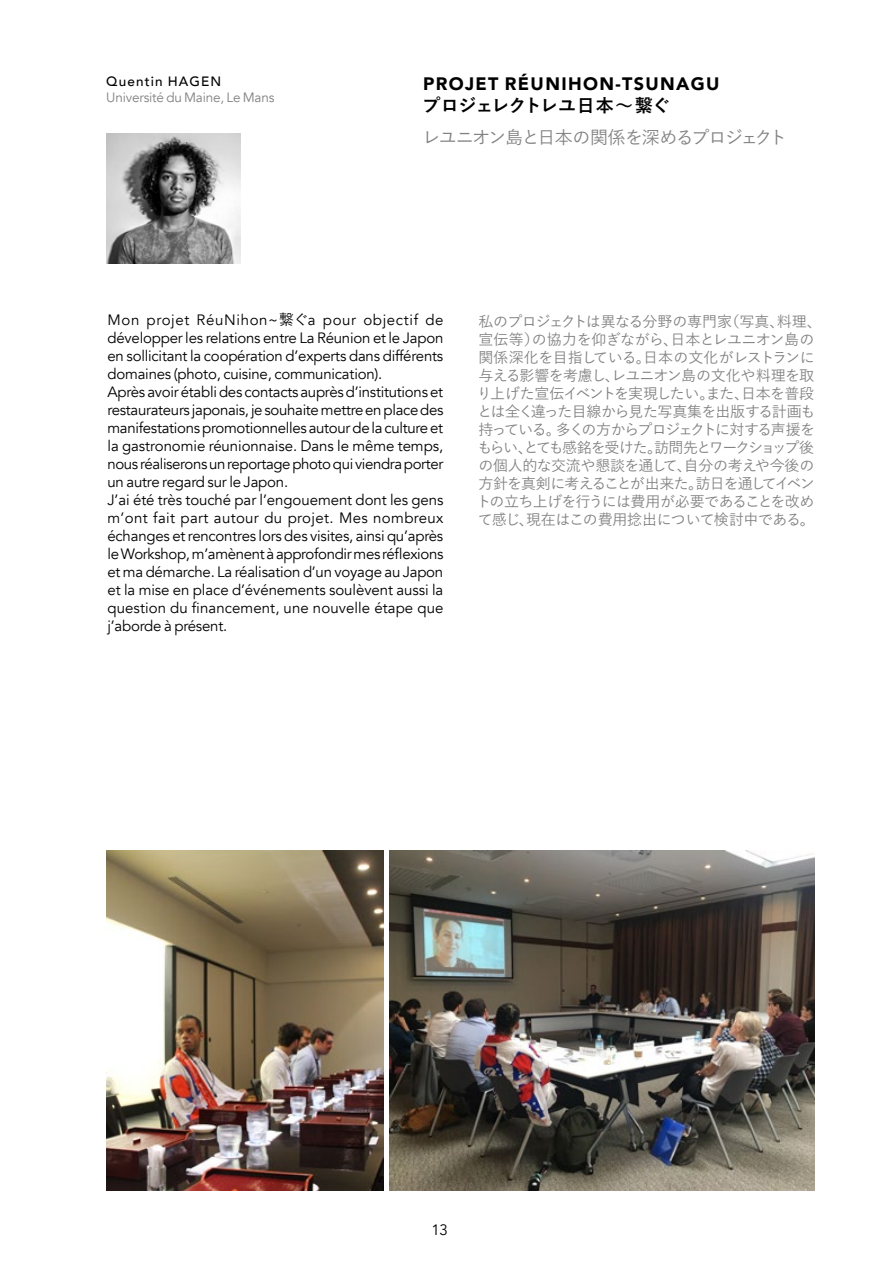
<style>
.page{position:relative;width:893px;height:1263px;background:#fff}
.page>*{position:absolute;margin:0;border:0;box-sizing:border-box;transform-origin:0 0}
.t1{font:900 18px "Avenir";letter-spacing:.075em;color:#000}
.t2{font:500 18px "Yu Go";letter-spacing:-.08em;color:#828182}
.t3{font:700 18px "Yu Go";letter-spacing:-.025em;color:#000}
.t4{font:15px/18px "Avenir";letter-spacing:-.015em;color:#000}
.t5{font:500 15px/18px "Yu Go";letter-spacing:-.05em;color:#828182}
.t6{font:13.5px "Avenir";letter-spacing:-.015em;color:#828182}
.t7{font:500 13.5px "Avenir";letter-spacing:.085em;color:#000}
.s1{font-family:"Yu Go";font-weight:500}
</style>
<div class="page">
<img style="left:106px;top:134px;width:134px;height:130px">
<img style="left:106px;top:850px;width:278px;height:341px">
<img style="left:389px;top:850px;width:425px;height:341px">
<p class="t7" style="left:106px;top:69px;width:117px">Quentin HAGEN</p>
<p class="t6" style="left:106px;top:89px;width:170px">Université du Maine, Le Mans</p>
<p class="t1" style="left:423px;top:69px;width:298px">PROJET RÉUNIHON-TSUNAGU</p>
<p class="t3" style="left:422px;top:95px;width:249px">プロジェレクトレユ日本～繋ぐ</p>
<p class="t2" style="left:422px;top:121px;width:366px">レユニオン島と日本の関係を深めるプロジェクト</p>
<p class="t4" style="left:107px;top:312px;width:338px">Mon projet RéuNihon~<span class="s1">繋ぐ</span>a pour objectif de développer les relations entre La Réunion et le Japon en sollicitant la coopération d’experts dans différents domaines (photo, cuisine, communication).<br>Après avoir établi des contacts auprès d’institutions et restaurateurs japonais, je souhaite mettre en place des manifestations promotionnelles autour de la culture et la gastronomie réunionnaise. Dans le même temps, nous réaliserons un reportage photo qui viendra porter un autre regard sur le Japon.<br>J’ai été très touché par l’engouement dont les gens m’ont fait part autour du projet. Mes nombreux échanges et rencontres lors des visites, ainsi qu’après le Workshop, m’amènent à approfondir mes réflexions et ma démarche. La réalisation d’un voyage au Japon et la mise en place d’événements soulèvent aussi la question du financement, une nouvelle étape que j’aborde à présent.</p>
<p class="t5" style="left:477px;top:311px;width:347px">私のプロジェクトは異なる分野の専門家（写真、料理、宣伝等）の協力を仰ぎながら、日本とレユニオン島の関係深化を目指している。日本の文化がレストランに与える影響を考慮し、レユニオン島の文化や料理を取り上げた宣伝イベントを実現したい。また、日本を普段とは全く違った目線から見た写真集を出版する計画も持っている。多くの方からプロジェクトに対する声援をもらい、とても感銘を受けた。訪問先とワークショップ後の個人的な交流や懇談を通して、自分の考えや今後の方針を真剣に考えることが出来た。訪日を通してイベントの立ち上げを行うには費用が必要であることを改めて感じ、現在はこの費用捻出について検討中である。</p>
<p class="t4" style="left:431px;top:1221px;width:18px">13</p>
</div>
